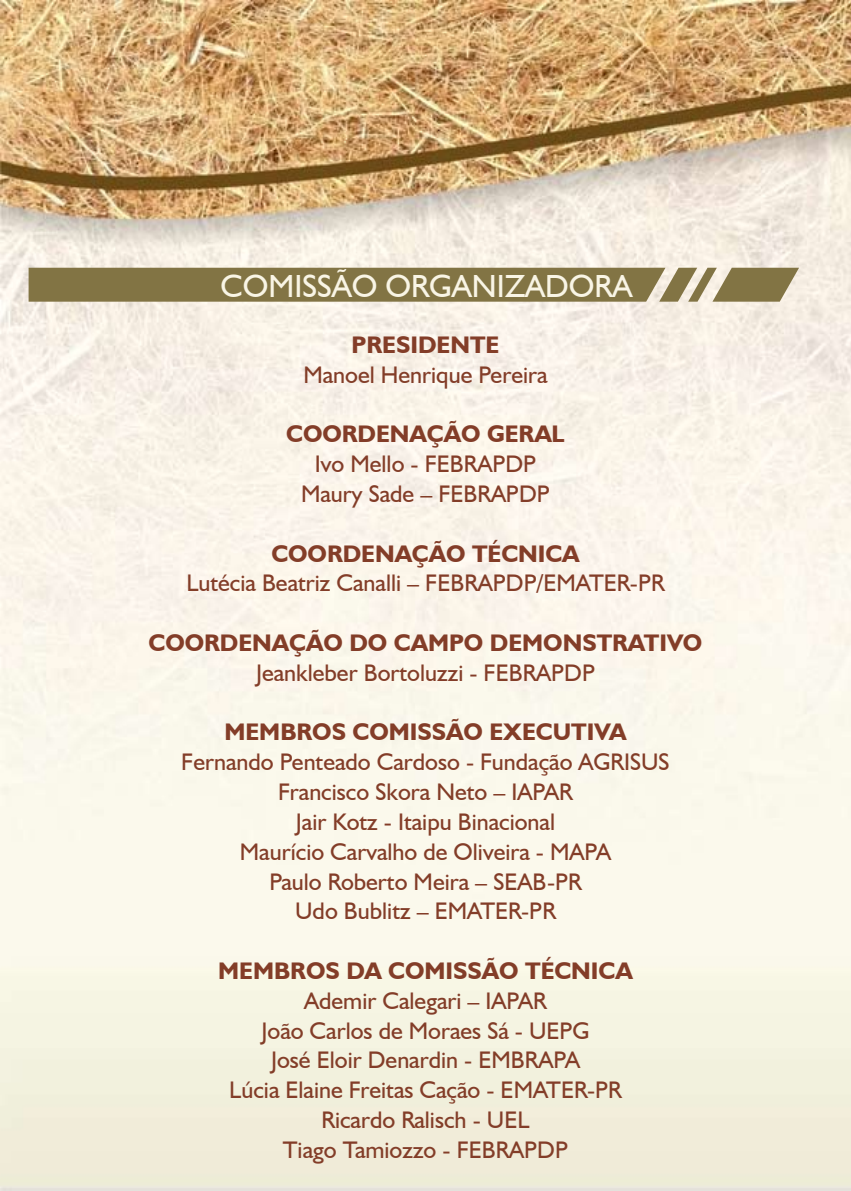
<style>
.page{position:relative;width:851px;height:1191px;background:#fff}
.page>*{position:absolute;margin:0;border:0;box-sizing:border-box;transform-origin:0 0}
.t1{font:32px "Humanist 521 BT";color:#f9f5e5}
.t2{font:24px/29.8px "Humanist 521 BT";color:#833d28;text-align:center}
.t3{font:700 24px "Humanist 521 BT";color:#833d28}
</style>
<div class="page">
<img style="left:0;top:0;width:850px;height:1190px">
<svg style="left:29px;top:268px;width:770px;height:34px;background:#8a7c4f"></svg>
<h1 class="t1" style="left:220px;top:266px;width:413px">Comissão Organizadora</h1>
<p class="t3" style="left:351px;top:330px;width:149px">PRESIDENTE</p>
<p class="t2" style="left:303px;top:359px;width:246px">Manoel Henrique Pereira</p>
<p class="t3" style="left:286px;top:419px;width:280px">COORDENAÇÃO GERAL</p>
<p class="t2" style="left:301px;top:448px;width:250px">Ivo Mello - FEBRAPDP<br>Maury Sade – FEBRAPDP</p>
<p class="t3" style="left:271px;top:538px;width:310px">COORDENAÇÃO TÉC NICA</p>
<p class="t2" style="left:186px;top:568px;width:478px">Lutécia Beatriz Canalli – FEBRAPDP/EMATER-PR</p>
<p class="t3" style="left:149px;top:628px;width:555px">COORDENAÇÃO DO CAMPO DEMONSTRATIVO</p>
<p class="t2" style="left:256px;top:657px;width:340px">Jeankleber Bortoluzzi - FEBRAPDP</p>
<p class="t3" style="left:224px;top:717px;width:403px">MEMBROS COMISSÃO EXECUTIVA</p>
<p class="t2" style="left:181px;top:746px;width:411px">Fernando Penteado Cardoso - Fundação AGRIS</p>
<p class="t2" style="left:641px;top:746px;width:28px">US</p>
<p class="t2" style="left:240px;top:776px;width:372px">Francisco Skora Neto – IAPAR<br>Jair Kotz - Itaipu Binacional<br>Maurício Carvalho de Oliveira - MAPA<br>Paulo Roberto Meira – SEAB-PR<br>Udo Bublitz – EMATER-PR</p>
<p class="t3" style="left:218px;top:955px;width:416px">MEMBROS DA COMISSÃO TÉCNICA</p>
<p class="t2" style="left:229px;top:985px;width:393px">Ademir Calegari – IAPAR<br>João Carlos de Moraes Sá - UEPG<br>José Eloir Denardin - EMBRAPA<br>Lúcia Elaine Freitas Cação - EMATER-PR<br>Ricardo Ralisch - UEL<br>Tiago Tamiozzo - FEBRAPDP</p>
</div>
